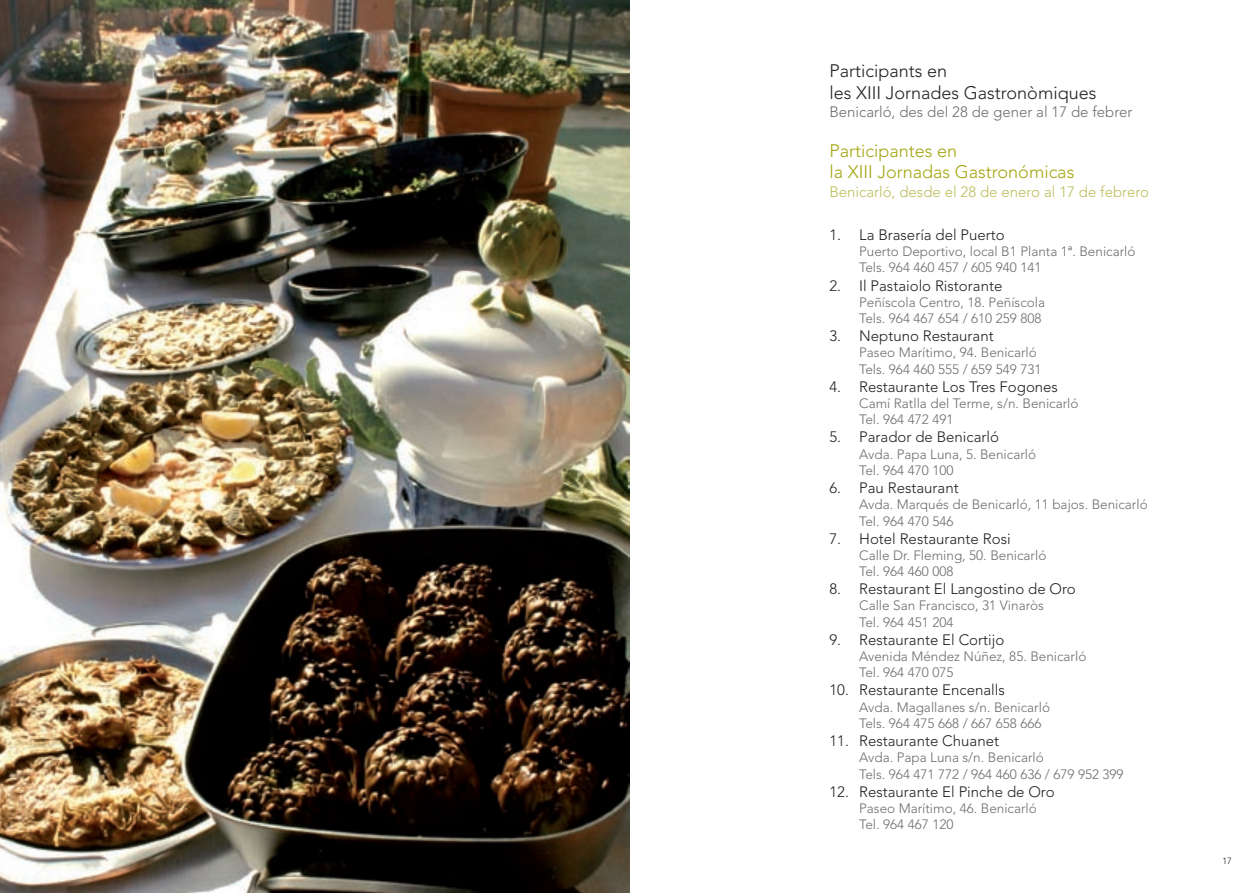
<style>
.page{position:relative;width:1259px;height:893px;background:#fff}
.page>*{position:absolute;margin:0;border:0;box-sizing:border-box;transform-origin:0 0}
.t1{font:300 18px/21.6px "Avenir";color:#231f20}
.t2{font:300 18px/21.6px "Avenir";color:#a3a50e}
.t3{font:300 15px "Avenir";color:#231f20}
.t4{font:300 15px "Avenir";color:#bcbd5b}
.t5{font:300 15px "Avenir";color:#6c6d70}
.t6{font:300 13.5px/16.2px "Avenir";color:#6c6d70}
.t7{font:300 9px "Avenir";color:#231f20}
</style>
<div class="page">
<img style="left:0;top:0;width:629px;height:893px">
<h1 class="t1" style="left:829px;top:60px;width:268px">Participants en<br>les XIII Jornades Gastronòmiques</h1>
<p class="t5" style="left:829px;top:103px;width:305px">Benicarló, des del 28 de gener al 17 de febrer</p>
<h1 class="t2" style="left:829px;top:140px;width:246px">Participantes en<br>la XIII Jornadas Gastronómicas</h1>
<p class="t4" style="left:829px;top:183px;width:321px">Benicarló, desde el 28 de enero al 17 de febrero</p>
<p class="t3" style="left:829px;top:226px;width:177px">1. La Brasería del Puerto</p>
<p class="t6" style="left:859px;top:243px;width:278px">Puerto Deportivo, local B1 Planta 1ª. Benicarló<br>Tels. 964 460 457 / 605 940 141</p>
<p class="t3" style="left:829px;top:277px;width:174px">2. Il Pastaiolo Ristorante</p>
<p class="t6" style="left:859px;top:294px;width:187px">Peñíscola Centro, 18. Peñíscola<br>Tels. 964 467 654 / 610 259 808</p>
<p class="t3" style="left:829px;top:327px;width:166px">3. Neptuno Restaurant</p>
<p class="t6" style="left:859px;top:345px;width:179px">Paseo Marítimo, 94. Benicarló<br>Tels. 964 460 555</p>
<p class="t6" style="left:962px;top:361px;width:80px">/ 659 549 731</p>
<p class="t3" style="left:829px;top:378px;width:230px">4. Restaurante Los Tres Fogones</p>
<p class="t6" style="left:859px;top:395px;width:221px">Camí Ratlla del Terme, s/n. Benicarló<br>Tel. 964 472 491</p>
<p class="t3" style="left:829px;top:428px;width:171px">5. Parador de Benicarló</p>
<p class="t6" style="left:859px;top:446px;width:178px">Avda. Papa Luna, 5. Benicarló<br>Tel. 964 470 100</p>
<p class="t3" style="left:829px;top:479px;width:131px">6. Pau Restaurant</p>
<p class="t6" style="left:859px;top:497px;width:290px">Avda. Marqués de Benicarló, 11 bajos. Benicarló<br>Tel. 964 470 546</p>
<p class="t3" style="left:829px;top:530px;width:183px">7. Hotel Restaurante Rosi</p>
<p class="t6" style="left:859px;top:547px;width:189px">Calle Dr. Fleming, 50. Benicarló<br>Tel. 964 460 008</p>
<p class="t3" style="left:829px;top:580px;width:248px">8. Restaurant El Langostino de Oro</p>
<p class="t6" style="left:859px;top:598px;width:186px">Calle San Francisco, 31 Vinaròs<br>Tel. 964 45 1 204</p>
<p class="t3" style="left:829px;top:631px;width:176px">9. Restaurante El Cortijo</p>
<p class="t6" style="left:859px;top:648px;width:229px">Avenida Méndez Núñez, 85. Benicarló<br>Tel. 964 470 075</p>
<p class="t3" style="left:829px;top:681px;width:177px">10. Restaurante Encenalls</p>
<p class="t6" style="left:859px;top:699px;width:192px">Avda. Magallanes s/n. Benicarló<br>Tels. 964 475 668 / 667 658 666</p>
<p class="t3" style="left:829px;top:732px;width:171px">11. Restaurante Chuanet</p>
<p class="t6" style="left:859px;top:750px;width:266px">Avda. Papa Luna s/n. Benicarló<br>Tels. 964 471 772 / 964 460 636 / 679 952 399</p>
<p class="t3" style="left:829px;top:783px;width:227px">12. Restaurante El Pinche de Oro</p>
<p class="t6" style="left:859px;top:800px;width:179px">Paseo Marítimo, 46. Benicarló<br>Tel. 964 467 120</p>
<p class="t7" style="left:1222px;top:856px;width:11px">17</p>
</div>
